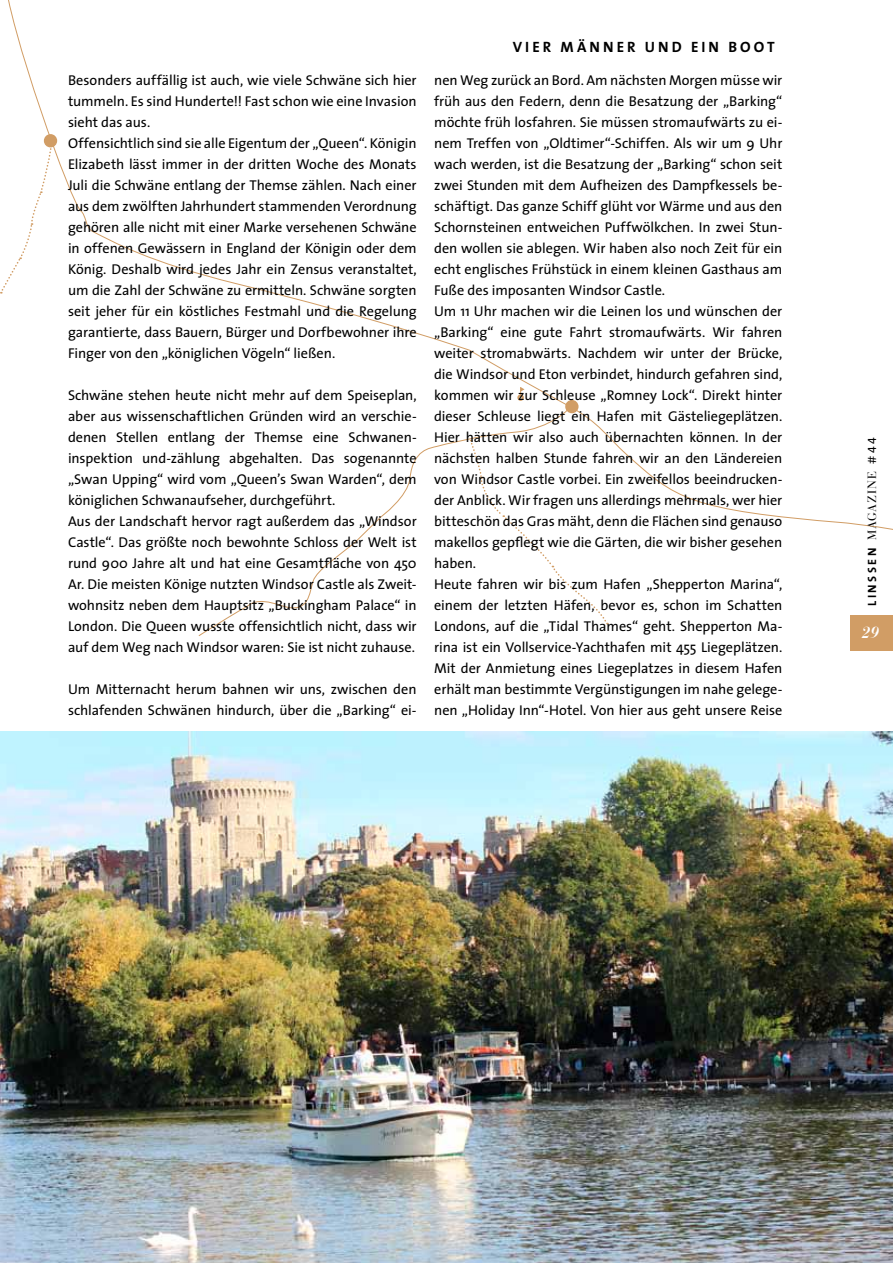
<style>
.page{position:relative;width:893px;height:1263px;background:#fff}
.page>*{position:absolute;margin:0;border:0;box-sizing:border-box;transform-origin:0 0}
.t1{font:italic 700 16.05px "Bauer Bodoni";color:#fff}
.t2{font:700 15px "The Sans";letter-spacing:.205em;color:#000}
.t3{font:14.25px/21px "The Sans";letter-spacing:-.005em;color:#000}
.t4{font:12px "Bauer Bodoni";letter-spacing:.085em;color:#000}
.s1{font-family:"The Sans";font-weight:700}
.s2{font-family:"The Sans"}
.s3{font-family:"The Sans Expert"}
</style>
<div class="page">
<svg style="left:3px;top:0;width:890px;height:530px"></svg>
<svg style="left:198px;top:406px;width:373px;height:230px"></svg>
<div style="left:566px;top:401px;width:12px;height:11px;background:#d19d65;border-radius:50%"></div>
<div style="left:565px;top:400px;width:13px;height:13px;border:2px solid #d19d65;border-radius:50%"></div>
<svg style="left:470px;top:440px;width:138px;height:184px"></svg>
<svg style="left:517px;top:394px;width:7px;height:7px"></svg>
<svg style="left:519px;top:387px;width:5px;height:12px"></svg>
<img style="left:0;top:731px;width:893px;height:532px">
<div style="left:850px;top:615px;width:43px;height:36px;background:#d19d65"></div>
<p class="t3" style="left:68px;top:69px;width:350px">Besonders auffällig ist auch, wie viele Schwäne sich hier tummeln. Es sind H underte!! Fast schon wie eine I nvasion sieht das aus.<br>Offensichtlich sind sie alle Eigentum der „Queen“. Königin Elizabeth lässt immer in der dritten Woche des Monats Juli die Schwäne entlang der Themse zählen. Nach einer aus dem zwölften Jahrhundert stammenden Verordnung gehören alle nicht mit einer Marke versehenen Schwäne in offenen Gewässern in England der Königin oder dem König. Deshalb wird jedes Jahr ein Zensus veranstaltet, um die Zahl der Schwäne zu ermitteln. Schwäne sorgten seit jeher für ein köstliches Festmahl und die Regelung garantierte, dass Bauern, Bürger und Dorfbewohner ihre Finger von den „königlichen Vögeln“ ließen.</p>
<p class="t3" style="left:68px;top:384px;width:350px">Schwäne stehen heute nicht mehr auf dem Speiseplan, aber aus wissenschaftlichen Gründen wird an verschie&shy;denen Stellen entlang der Themse eine Schwanen&shy;inspektion und-zählung abgehalten. Das sogenannte „Swan Upping“ wird vom „Queen’s Swan Warden“, dem königlichen Schwanaufseher, durchgeführt.<br>Aus der Landschaft hervor ragt außerdem das „Windsor Castle“. Das größte noch bewohnte Schloss der Welt ist rund 900 Jahre alt und hat eine Gesamtfläche von 450<br>Ar. Die meisten Könige nutzten Windsor Castle als Zweit&shy;wohnsitz neben dem Hauptsitz „Buckingham Palace“ in London. Die Queen wusste offensichtlich nicht, dass wir auf dem Weg nach Windsor waren: Sie ist nicht zuhause.</p>
<p class="t3" style="left:68px;top:678px;width:350px">Um Mitternacht herum bahnen wir uns, zwischen den schlafenden Schwänen hindurch, über die „Barking“ ei-</p>
<p class="t2" style="left:513px;top:35px;width:262px">VIER MÄNNER UND EIN BOOT</p>
<p class="t3" style="left:434px;top:69px;width:350px">nen Weg zurück an Bord. Am nächsten Morgen müsse wir früh aus den Federn, denn die Besatzung der „Barking“ möchte früh losfahren. Sie müssen stromaufwärts zu ei&shy;nem Treffen von „Oldtimer“-Schiffen. Als wir um 9 Uhr wach werden, ist die Besatzung der „Barking“ schon seit zwei Stunden mit dem Aufheizen des Dampfkessels be&shy;schäftigt. Das ganze Schiff glüht vor Wärme und aus den Schornsteinen entweichen Puffwölkchen. I n zwei Stun&shy;den wollen sie ablegen. Wir haben also noch Zeit für ein echt englisches Frühstück in einem kleinen Gasthaus am Fuße des imposanten Windsor Castle.<br>Um 11 Uhr machen wir die Leinen los und wünschen der „Barking“ eine gute Fahrt stromaufwärts. Wir fahren weiter stromabwärts. Nachdem wir unter der Brücke, die Windsor und Eton verbindet, hindurch gefahren sind, kommen wir zur Schleuse „Romney Lock“. Direkt hinter dieser Schleuse liegt ein Hafen mit Gästeliegeplätzen.<br>Hier hätten wir also auch übernachten können. I n der nächsten halben Stunde fahren wir an den Ländereien von Windsor Castle vorbei. Ein zweifellos beeindrucken&shy;der Anblick. Wir fragen uns allerdings mehrmals, wer hier bitteschön das Gras mäht, denn die Flächen sind genauso makellos gepflegt wie die Gärten, die wir bisher gesehen haben.<br>Heute fahren wir bis zum Hafen „Shepperton Marina“, einem der letzten Häfen, bevor es, schon im Schatten Londons, auf die „Tidal Thames“ geht. Shepperton Ma&shy;rina ist ein Vollservice-Yachthafen mit 455 Liegeplätzen.<br>Mit der Anmietung eines Liegeplatzes in diesem Hafen erhält man bestimmte Vergünstigungen im nahe gelege&shy;nen „Holiday I nn“-Hotel. Von hier aus geht unsere Reise</p>
<p class="t4" style="left:865px;top:606px;width:170px;rotate:-90deg"><span class="s1">LINSSEN</span> magazine <span class="s2">#</span><span class="s3">44</span></p>
<p class="t1" style="left:862px;top:622px;width:19px">29</p>
</div>
